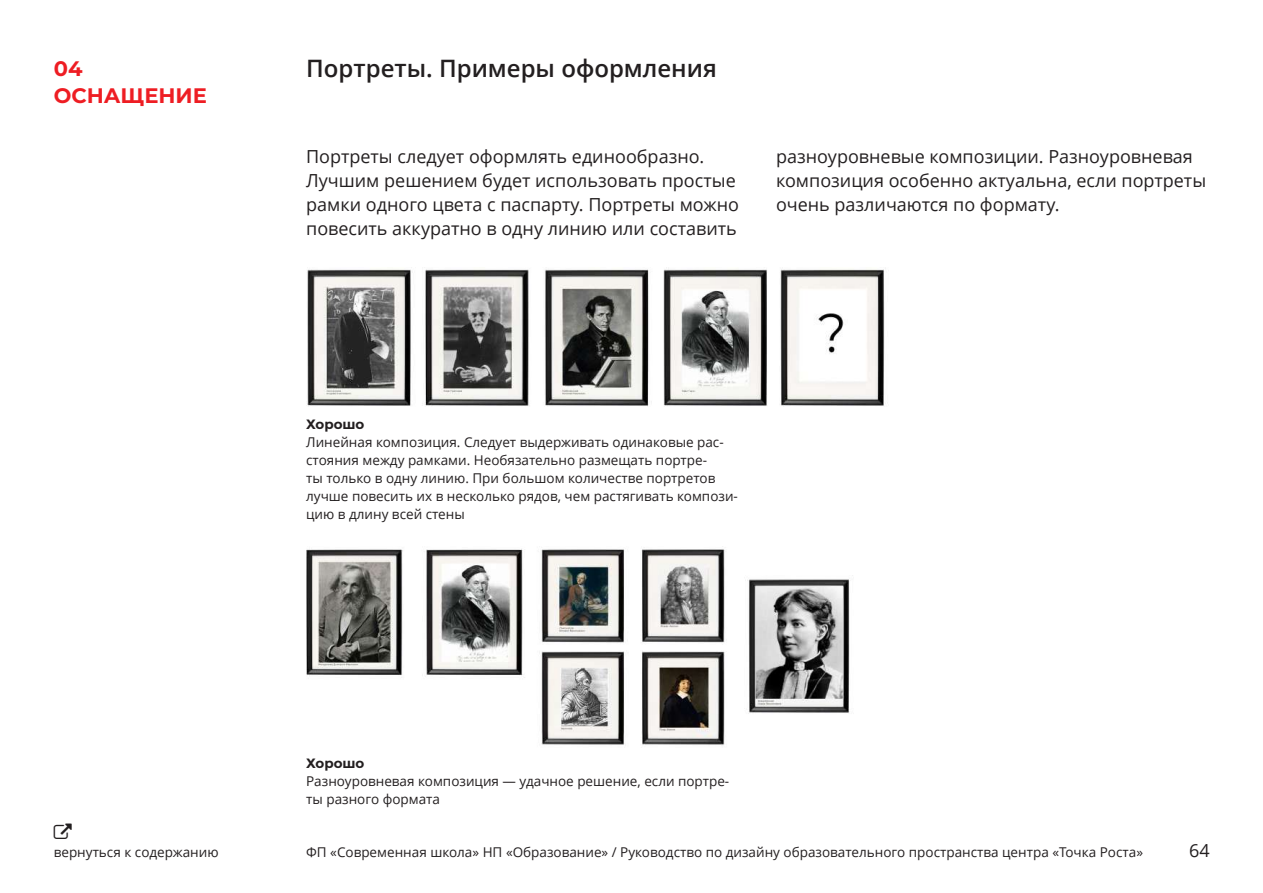
<style>
.page{position:relative;width:1263px;height:893px;background:#fff}
.page>*{position:absolute;margin:0;border:0;box-sizing:border-box;transform-origin:0 0}
.t1{font:600 24px "Open Sans";color:#231f20}
.t2{font:700 21px/27px "Montserrat";color:#ee1d23}
.t3{font:18px/24px "Open Sans";color:#231f20}
.t4{font:13.5px/18px "Open Sans";color:#231f20}
.t5{font:700 13.5px "Montserrat";color:#231f20}
</style>
<div class="page">
<img style="left:306px;top:549px;width:547px;height:197px">
<img style="left:307px;top:267px;width:579px;height:140px">
<h2 class="t2" style="left:54px;top:54px;width:155px">04<br>ОСНАЩЕНИЕ</h2>
<h1 class="t1" style="left:306px;top:51px;width:412px">Портреты. Примеры оформления</h1>
<h3 class="t3" style="left:306px;top:144px;width:434px">Портреты следует оформлять единообразно.<br>Лучшим решением будет использовать простые рамки одного цвета с паспарту. Портреты можно повесить аккуратно в одну линию или составить</h3>
<h3 class="t3" style="left:776px;top:144px;width:432px">разноуровневые композиции. Разноуровневая композиция особенно актуальна, если портреты очень различаются по формату.</h3>
<p class="t5" style="left:306px;top:415px;width:60px">Хорошо</p>
<p class="t4" style="left:306px;top:433px;width:433px">Линейная композиция. Cледует выдерживать одинаковые рас&shy;стояния между рамками. Необязательно размещать портре-<br>ты только в одну линию. При большом количестве портретов лучше повесить их в несколько рядов, чем растягивать компози&shy;цию в длину всей стены</p>
<p class="t5" style="left:306px;top:753px;width:60px">Хорошо</p>
<p class="t4" style="left:306px;top:771px;width:425px">Разноуровневая композиция — удачное решение, если портре&shy;ты разного формата</p>
<p class="t4" style="left:54px;top:842px;width:166px">вернуться к содержанию</p>
<p class="t4" style="left:306px;top:842px;width:838px">ФП «Современная школа» НП «Образование» / Руководство по дизайну образовательного пространства центра «Точка Роста»</p>
<h3 class="t3" style="left:1189px;top:838px;width:22px">64</h3>
</div>
